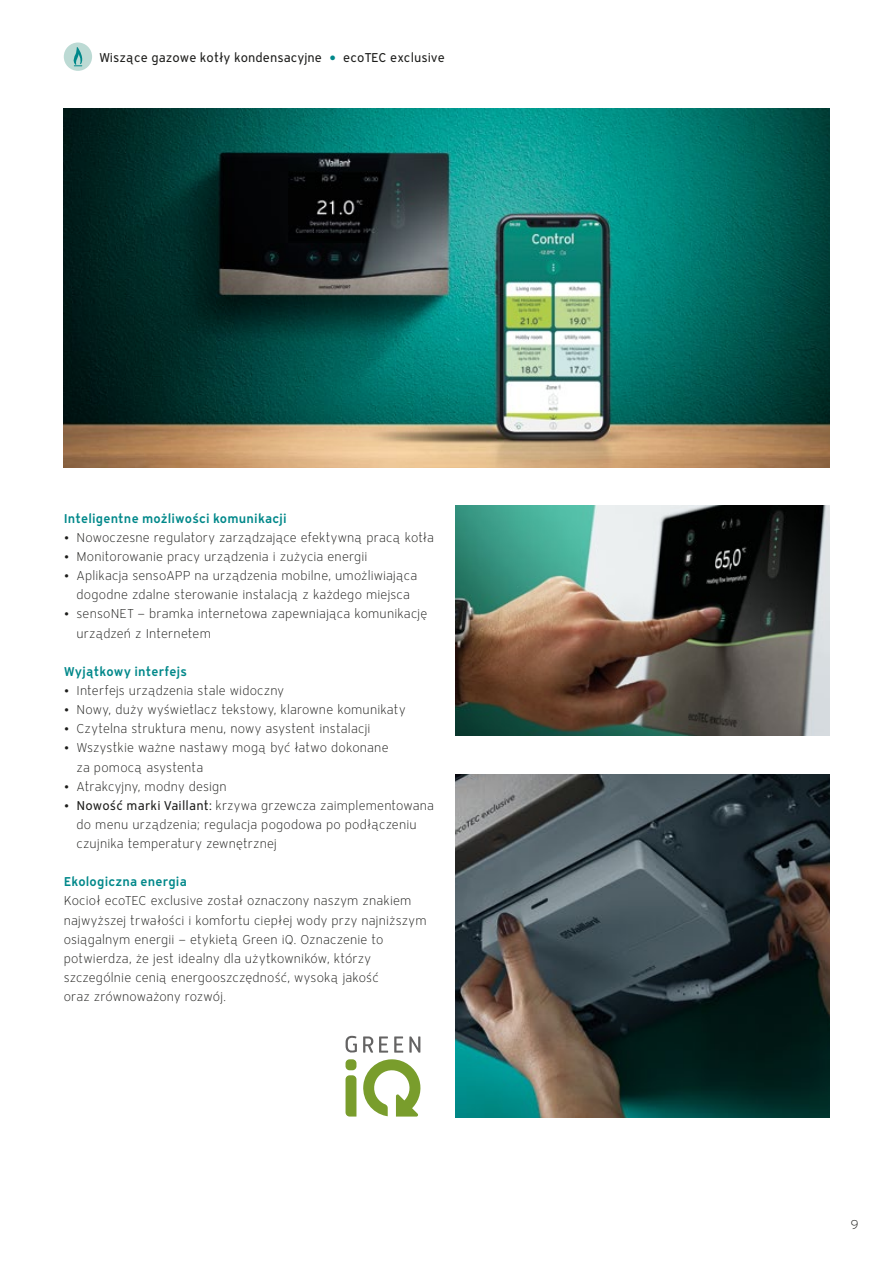
<style>
.page{position:relative;width:893px;height:1263px;background:#fff}
.page>*{position:absolute;margin:0;border:0;box-sizing:border-box;transform-origin:0 0}
.Grüner_Kasten{font:300 12.75px/19.2px "Vaillant 16";letter-spacing:.01em;color:#1d1d1b}
._03_Subline_Grün_8_5{font:600 12.75px "Vaillant 16";letter-spacing:.01em;color:#00888a}
.t1{font:12.75px "Vaillant 16";color:#1d1d1b}
.tekst{font:300 12.75px "Vaillant 16";color:#1d1d1b}
.s1{color:#00888a}
.s2{font-weight:400}
</style>
<div class="page">
<img style="left:456px;top:506px;width:373px;height:229px">
<img style="left:64px;top:108px;width:765px;height:359px">
<div style="left:64px;top:43px;width:28px;height:28px;background:#bcdad4;border-radius:50%"></div>
<svg style="left:73px;top:47px;width:10px;height:19px"></svg>
<svg style="left:363px;top:1059px;width:58px;height:57px"></svg>
<svg style="left:345px;top:1059px;width:11px;height:57px"></svg>
<svg style="left:409px;top:1036px;width:11px;height:16px"></svg>
<svg style="left:394px;top:1036px;width:9px;height:16px"></svg>
<svg style="left:363px;top:1036px;width:25px;height:16px"></svg>
<svg style="left:346px;top:1036px;width:11px;height:17px"></svg>
<img style="left:456px;top:774px;width:373px;height:343px">
<p class="t1" style="left:99px;top:49px;width:347px">Wiszące gazowe kotły kondensacyjne <span class="s1">⬤</span> ecoTEC exclusive</p>
<p class="_03_Subline_Grün_8_5" style="left:64px;top:510px;width:224px">Inteligentne możliwości komunikacji</p>
<p class="Grüner_Kasten" style="left:64px;top:528px;width:372px">• Nowoczesne regulatory zarządzające efektywną pracą kotła</p>
<p class="Grüner_Kasten" style="left:64px;top:547px;width:305px">• Monitorowanie pracy urządzenia i zużycia energii</p>
<p class="Grüner_Kasten" style="left:64px;top:566px;width:355px;text-align:center">• Aplikacja sensoAPP na urządzenia mobilne, umożliwiająca dogodne zdalne sterowanie instalacją z każdego miejsca</p>
<p class="Grüner_Kasten" style="left:77px;top:604px;width:352px;text-indent:-13px">• sensoNET — bramka internetowa zapewniająca komunikację urządzeń z Internetem</p>
<p class="_03_Subline_Grün_8_5" style="left:64px;top:663px;width:125px">Wyjątkowy interfejs</p>
<p class="Grüner_Kasten" style="left:64px;top:681px;width:222px">• Interfejs urządzenia stale widoczny</p>
<p class="Grüner_Kasten" style="left:64px;top:700px;width:343px">• Nowy, duży wyświetlacz tekstowy, klarowne komunikaty</p>
<p class="Grüner_Kasten" style="left:64px;top:719px;width:308px">• Czytelna struktura menu, nowy asystent instalacji</p>
<p class="Grüner_Kasten" style="left:77px;top:738px;width:314px;text-indent:-13px">• Wszystkie ważne nastawy mogą być łatwo dokonane za pomocą asystenta</p>
<p class="Grüner_Kasten" style="left:64px;top:776px;width:164px">• Atrakcyjny, modny design</p>
<p class="Grüner_Kasten" style="left:77px;top:795px;width:359px;text-indent:-13px">• <span class="s2">Nowość marki Vaillant:</span> krzywa grzewcza zaimplementowana do menu urządzenia; regulacja pogodowa po podłączeniu czujnika temperatury zewnętrznej</p>
<p class="_03_Subline_Grün_8_5" style="left:64px;top:873px;width:125px">Ekologiczna energia</p>
<p class="Grüner_Kasten" style="left:64px;top:891px;width:364px">Kocioł ecoTEC exclusive został oznaczony naszym znakiem najwyższej trwałości i komfortu ciepłej wody przy najniższym osiągalnym energii — etykietą Green iQ. Oznaczenie to potwierdza, że jest idealny dla użytkowników, którzy szczególnie cenią energooszczędność, wysoką jakość<br>oraz zrównoważony rozwój.</p>
<p class="tekst" style="left:851px;top:1216px;width:10px">9</p>
</div>
